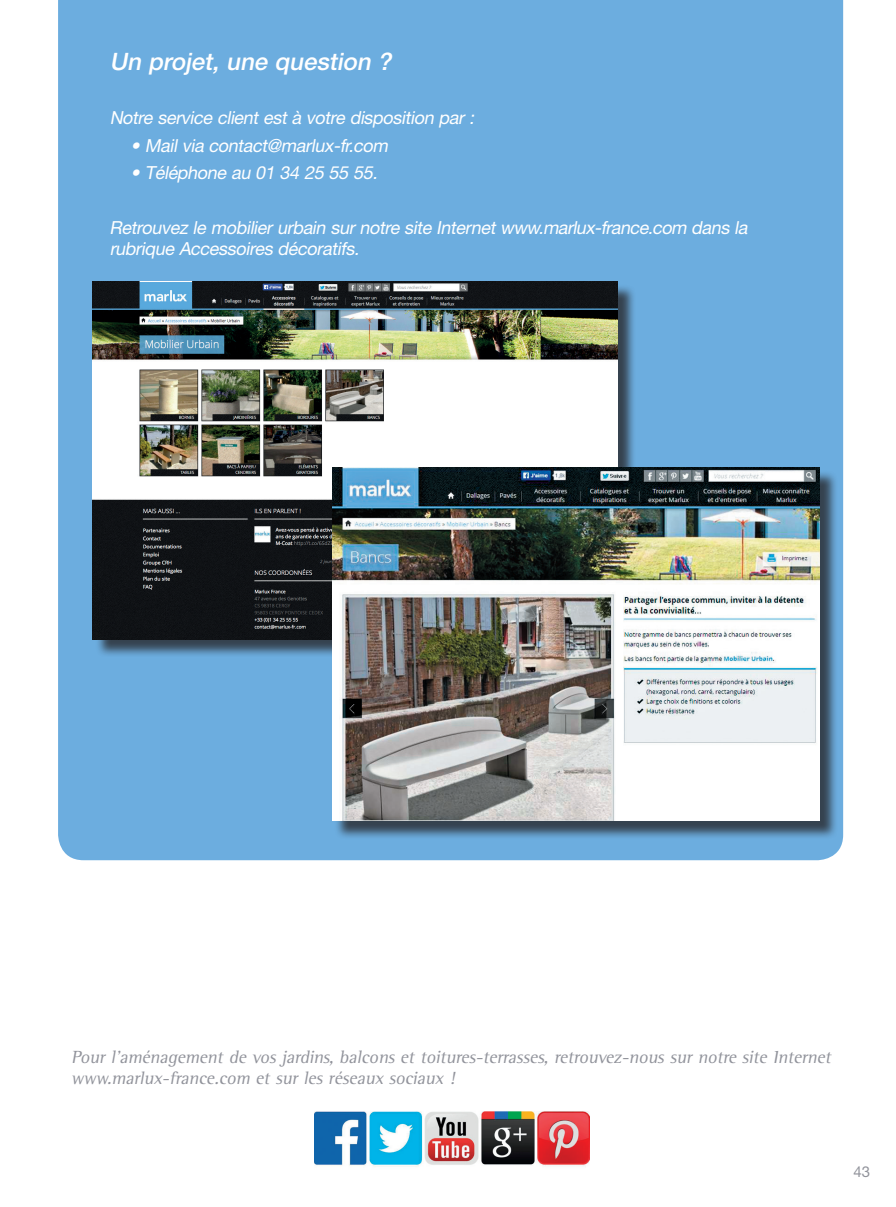
<style>
.page{position:relative;width:896px;height:1207px;background:#fff}
.page>*{position:absolute;margin:0;border:0;box-sizing:border-box;transform-origin:0 0}
.t1{font:italic 500 24px "Helvetica Neue";color:#fff}
.t2{font:italic 18px/21px "Helvetica Neue";color:#fff}
.t3{font:italic 18px/21px "Rotis Semi Serif";letter-spacing:-.01em;color:#91939b}
.t4{font:15px "Helvetica Neue";color:#91939b}
</style>
<div class="page">
<div style="left:58px;top:0;width:785px;height:860px;background:#6caddf"></div>
<img style="left:314px;top:1111px;width:275px;height:56px">
<div style="left:95px;top:284px;width:541px;height:374px;background:#231f20;opacity:.75"></div>
<img style="left:93px;top:282px;width:524px;height:357px">
<div style="left:334px;top:470px;width:503px;height:369px;background:#231f20;opacity:.75"></div>
<img style="left:332px;top:467px;width:486px;height:353px">
<h1 class="t1" style="left:110px;top:47px;width:288px">U n projet, une question ?</h1>
<p class="t2" style="left:110px;top:107px;width:369px">Notre service client est à votre disposition par :</p>
<p class="t2" style="left:131px;top:134px;width:262px">• Mail via contact@marlux-fr.com</p>
<p class="t2" style="left:131px;top:162px;width:251px">• Téléphone au 01 34 25 55 55.</p>
<p class="t2" style="left:110px;top:217px;width:643px">Retrouvez le mobilier urbain sur notre site Internet www.marlux-france.com dans la rubrique Accessoires décoratifs.</p>
<p class="t3" style="left:71px;top:1046px;width:764px">Pour l’aménagement de vos jardins, balcons et toitures-terrasses, retrouvez-nous sur notre site Internet www.marlux-france.com et sur les réseaux sociaux !</p>
<p class="t4" style="left:853px;top:1162px;width:18px">43</p>
</div>
